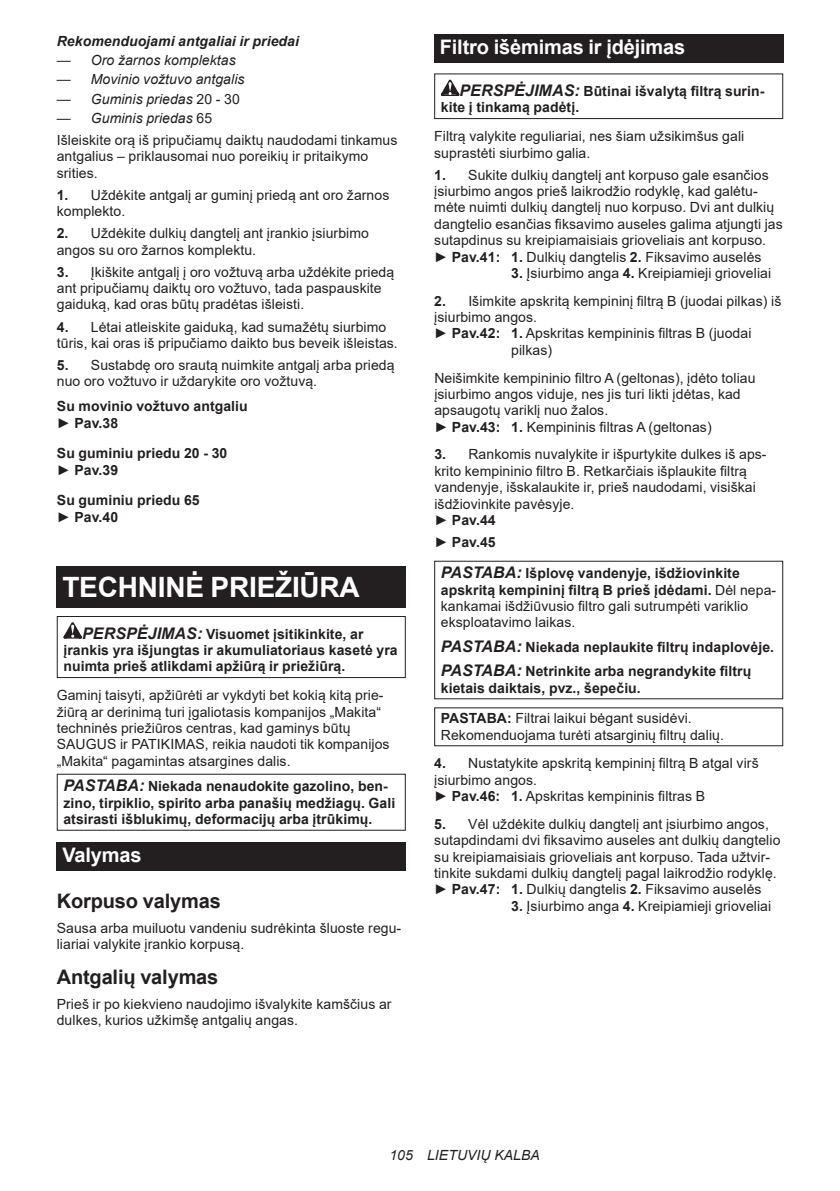
<style>
.page{position:relative;width:840px;height:1191px;background:#fff}
.page>*{position:absolute;margin:0;border:0;box-sizing:border-box;transform-origin:0 0}
.t1{font:700 28px "Arial";letter-spacing:-.01em;color:#fff}
.t2{font:700 20px "Arial";letter-spacing:-.01em;color:#fff}
.t3{font:700 20px "Arial";letter-spacing:-.01em;color:#231f20}
.t4{font:14px/16.4px "Arial";letter-spacing:.005em;color:#231f20}
.t5{font:700 14px/16.4px "Arial";letter-spacing:.005em;color:#231f20}
.t6{font:italic 14px "Arial";letter-spacing:.005em;color:#231f20}
.t7{font:italic 700 14px "Arial";letter-spacing:.005em;color:#231f20}
.s1{font-style:normal}
.s2{font-style:italic}
.s3{font-weight:700}
.s4{font-weight:400}
.s5{font-style:italic;font-size:16px}
.s6{font-weight:700;font-style:italic;font-size:16px}
</style>
<div class="page">
<div style="left:57px;top:567px;width:348px;height:41px;background:#231f20"></div>
<svg style="left:63px;top:622px;width:19px;height:16px"></svg>
<div style="left:57px;top:616px;width:348px;height:62px;border:1px solid #231f20"></div>
<div style="left:57px;top:842px;width:348px;height:28px;background:#231f20"></div>
<div style="left:434px;top:34px;width:348px;height:29px;background:#231f20"></div>
<svg style="left:440px;top:80px;width:19px;height:16px"></svg>
<div style="left:434px;top:73px;width:348px;height:46px;border:1px solid #231f20"></div>
<div style="left:434px;top:561px;width:348px;height:138px;border:1px solid #231f20"></div>
<p class="t7" style="left:57px;top:32px;width:243px">Rekomenduojami antgaliai ir priedai</p>
<p class="t6" style="left:57px;top:51px;width:180px"><span class="s1">—</span> Oro žarnos komplektas</p>
<p class="t6" style="left:57px;top:70px;width:189px"><span class="s1">—</span> Movinio vožtuvo antgalis</p>
<p class="t6" style="left:57px;top:90px;width:184px"><span class="s1">—</span> Guminis priedas <span class="s1">20 - 30</span></p>
<p class="t4" style="left:57px;top:107px;width:342px;line-height:22px">— <span class="s2">Guminis priedas</span> 65<br>Išleiskite orą iš pripučiamų daiktų naudodami tinkamus</p>
<p class="t4" style="left:57px;top:148px;width:313px">antgalius – priklausomai nuo poreikių ir pritaikymo srities.</p>
<p class="t4" style="left:57px;top:187px;width:334px"><span class="s3">1.</span> Uždėkite antgalį ar guminį priedą ant oro žarnos komplekto.</p>
<p class="t4" style="left:57px;top:225px;width:313px"><span class="s3">2.</span> Uždėkite dulkių dangtelį ant įrankio įsiurbimo angos su oro žarnos komplektu.</p>
<p class="t4" style="left:57px;top:263px;width:339px"><span class="s3">3.</span> Įkiškite antgalį į oro vožtuvą arba uždėkite priedą ant pripučiamų daiktų oro vožtuvo, tada paspauskite gaiduką, kad oras būtų pradėtas išleisti.</p>
<p class="t4" style="left:57px;top:318px;width:342px"><span class="s3">4.</span> Lėtai atleiskite gaiduką, kad sumažėtų siurbimo tūris, kai oras iš pripučiamo daikto bus beveik išleistas.</p>
<p class="t4" style="left:57px;top:357px;width:339px"><span class="s3">5.</span> Sustabdę oro srautą nuimkite antgalį arba priedą nuo oro vožtuvo ir uždarykite oro vožtuvą.</p>
<p class="t5" style="left:57px;top:398px;width:192px">Su movinio vožtuvo antgaliu <span class="s4">►</span> Pav.38</p>
<p class="t5" style="left:57px;top:445px;width:172px">Su guminiu priedu 20 - 30 <span class="s4">►</span> Pav.39</p>
<p class="t5" style="left:57px;top:492px;width:144px">Su guminiu priedu 65 <span class="s4">►</span> Pav.40</p>
<h1 class="t1" style="left:62px;top:567px;width:299px">TECHNINĖ PRIEŽIŪRA</h1>
<p class="t5" style="left:63px;top:625px;width:335px;text-indent:19px"><span class="s5">PERSPĖJIMAS:</span> Visuomet įsitikinkite, ar įrankis yra išjungtas ir akumuliatoriaus kasetė yra nuimta prieš atlikdami apžiūrą ir priežiūrą.</p>
<p class="t4" style="left:57px;top:687px;width:334px">Gaminį taisyti, apžiūrėti ar vykdyti bet kokią kitą prie&shy;žiūrą ar derinimą turi įgaliotasis kompanijos „Makita“ techninės priežiūros centras, kad gaminys būtų SAUGUS ir PATIKIMAS, reikia naudoti tik kompanijos „Makita“ pagamintas atsargines dalis.</p>
<p class="t5" style="left:63px;top:778px;width:333px"><span class="s5">PASTABA:</span> Niekada nenaudokite gazolino, ben&shy;zino, tirpiklio, spirito arba panašių medžiagų. Gali atsirasti išblukimų, deformacijų arba įtrūkimų.</p>
<h2 class="t2" style="left:62px;top:841px;width:81px">Valymas</h2>
<h2 class="t3" style="left:57px;top:887px;width:165px">Korpuso valymas</h2>
<p class="t4" style="left:57px;top:920px;width:346px">Sausa arba muiluotu vandeniu sudrėkinta šluoste regu&shy;liariai valykite įrankio korpusą.</p>
<h2 class="t3" style="left:57px;top:963px;width:163px">Antgalių valymas</h2>
<p class="t4" style="left:57px;top:996px;width:336px">Prieš ir po kiekvieno naudojimo išvalykite kamščius ar dulkes, kurios užkimšę antgalių angas.</p>
<h2 class="t2" style="left:439px;top:33px;width:247px">Filtro išėmimas ir įdėjimas</h2>
<p class="t5" style="left:440px;top:83px;width:325px;text-indent:19px"><span class="s5">PERSPĖJIMAS:</span> Būtinai išvalytą filtrą surin&shy;kite į tinkamą padėtį.</p>
<p class="t4" style="left:434px;top:128px;width:311px">Filtrą valykite reguliariai, nes šiam užsikimšus gali suprastėti siurbimo galia.</p>
<p class="t4" style="left:434px;top:166px;width:350px"><span class="s3">1.</span> Sukite dulkių dangtelį ant korpuso gale esančios įsiurbimo angos prieš laikrodžio rodyklę, kad galėtu&shy;mėte nuimti dulkių dangtelį nuo korpuso. Dvi ant dulkių dangtelio esančias fiksavimo auseles galima atjungti jas sutapdinus su kreipiamaisiais grioveliais ant korpuso. ► <span class="s3">Pav.41: 1.</span> Dulkių dangtelis <span class="s3">2.</span> Fiksavimo auselės</p>
<p class="t4" style="left:511px;top:265px;width:261px"><span class="s3">3.</span> Įsiurbimo anga <span class="s3">4.</span> Kreipiamieji grioveliai</p>
<p class="t4" style="left:434px;top:292px;width:348px"><span class="s3">2.</span> Išimkite apskritą kempininį filtrą B (juodai pilkas) iš</p>
<p class="t4" style="left:434px;top:309px;width:104px">įsiurbimo angos.</p>
<p class="t4" style="left:434px;top:325px;width:318px">► <span class="s3">Pav.42: 1.</span> Apskritas kempininis filtras B (juodai</p>
<p class="t4" style="left:511px;top:341px;width:42px">pilkas)</p>
<p class="t4" style="left:434px;top:369px;width:322px">Neišimkite kempininio filtro A (geltonas), įdėto toliau įsiurbimo angos viduje, nes jis turi likti įdėtas, kad apsaugotų variklį nuo žalos.<br>► <span class="s3">Pav.43: 1.</span> Kempininis filtras A (geltonas)</p>
<p class="t4" style="left:434px;top:446px;width:333px"><span class="s3">3.</span> Rankomis nuvalykite ir išpurtykite dulkes iš aps&shy;krito kempininio filtro B. Retkarčiais išplaukite filtrą vandenyje, išskalaukite ir, prieš naudodami, visiškai išdžiovinkite pavėsyje.<br>► <span class="s3">Pav.44</span></p>
<p class="t5" style="left:434px;top:534px;width:63px"><span class="s4">►</span> Pav.45</p>
<p class="t4" style="left:440px;top:565px;width:336px"><span class="s6">PASTABA:</span> <span class="s3">Išplovę vandenyje, išdžiovinkite apskritą kempininį filtrą B prieš įdėdami.</span> Dėl nepa&shy;kankamai išdžiūvusio filtro gali sutrumpėti variklio eksploatavimo laikas.</p>
<p class="t5" style="left:440px;top:635px;width:334px;line-height:24.4px"><span class="s5">PASTABA:</span> Niekada neplaukite filtrų indaplovėje.<br><span class="s5">PASTABA:</span> Netrinkite arba negrandykite filtrų</p>
<p class="t5" style="left:440px;top:672px;width:252px;line-height:30.6px">kietais daiktais, pvz., šepečiu.<br>PASTABA: <span class="s4">Filtrai laikui bėgant susidėvi.</span></p>
<p class="t4" style="left:440px;top:726px;width:284px">Rekomenduojama turėti atsarginių filtrų dalių.</p>
<p class="t4" style="left:434px;top:755px;width:326px"><span class="s3">4.</span> Nustatykite apskritą kempininį filtrą B atgal virš įsiurbimo angos.<br>► <span class="s3">Pav.46: 1.</span> Apskritas kempininis filtras B</p>
<p class="t4" style="left:434px;top:815px;width:347px"><span class="s3">5.</span> Vėl uždėkite dulkių dangtelį ant įsiurbimo angos, sutapdindami dvi fiksavimo auseles ant dulkių dangtelio su kreipiamaisiais grioveliais ant korpuso. Tada užtvir&shy;tinkite sukdami dulkių dangtelį pagal laikrodžio rodyklę. ► <span class="s3">Pav.47: 1.</span> Dulkių dangtelis <span class="s3">2.</span> Fiksavimo auselės</p>
<p class="t4" style="left:511px;top:897px;width:261px"><span class="s3">3.</span> Įsiurbimo anga <span class="s3">4.</span> Kreipiamieji grioveliai</p>
<p class="t6" style="left:389px;top:1146px;width:152px">105 LIETUVIŲ KALBA</p>
</div>
